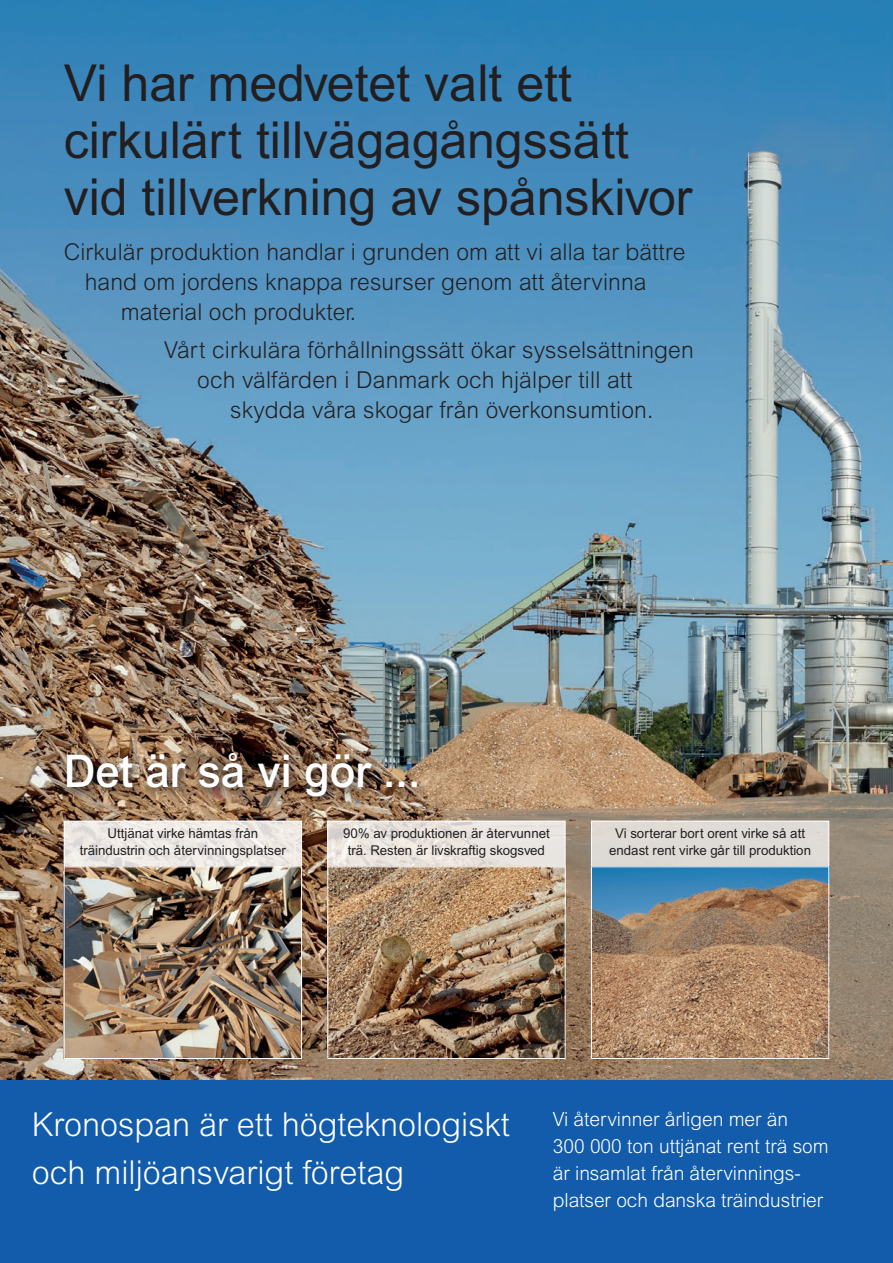
<style>
.page{position:relative;width:893px;height:1263px;background:#fff}
.page>*{position:absolute;margin:0;border:0;box-sizing:border-box;transform-origin:0 0}
.t1{font:51px/57px "Arial MT Pro";color:#231f20}
.t2{font:500 45px "Arial MT Pro";color:#fff}
.t3{font:300 33px/48px "Arial MT Pro";color:#fff}
.t4{font:300 23.25px "Arial MT Pro";letter-spacing:.005em;color:#231f20}
.t5{font:300 19.5px/27px "Arial MT Pro";color:#fff}
.t6{font:13.5px/17.2px "Arial MT Pro";color:#231f20;text-align:center}
</style>
<div class="page">
<img style="left:0;top:0;width:893px;height:1080px">
<div style="left:0;top:1080px;width:893px;height:183px;background:#135cab"></div>
<div style="left:62px;top:749px;width:366px;height:58px;background:#231f20;opacity:.75"></div>
<svg style="left:66px;top:823px;width:234px;height:43px;background:#ece7e3"></svg>
<img style="left:66px;top:868px;width:234px;height:189px">
<div style="left:64px;top:866px;width:238px;height:193px;border:1px solid #fff"></div>
<svg style="left:329px;top:823px;width:235px;height:43px;background:#e8e3dd"></svg>
<img style="left:329px;top:868px;width:235px;height:189px">
<div style="left:327px;top:866px;width:239px;height:193px;border:1px solid #fff"></div>
<div style="left:591px;top:821px;width:238px;height:237px;background:#dedad5"></div>
<img style="left:593px;top:868px;width:234px;height:189px">
<div style="left:591px;top:866px;width:238px;height:193px;border:1px solid #fff"></div>
<h1 class="t1" style="left:64px;top:57px;width:630px">Vi har medvetet valt ett cirkulärt tillvägagångssätt vid tillverkning av spånskivor</h1>
<p class="t4" style="left:64px;top:237px;width:623px">Cirkulär produktion handlar i grunden om att vi alla tar bättre</p>
<p class="t4" style="left:85px;top:267px;width:563px">hand om jordens knappa resurser genom att återvinna</p>
<p class="t4" style="left:121px;top:297px;width:237px">material och produkter.</p>
<p class="t4" style="left:164px;top:336px;width:531px">Vårt cirkulära förhållningssätt ökar sysselsättningen</p>
<p class="t4" style="left:197px;top:366px;width:437px">och välfärden i Danmark och hjälper till att</p>
<p class="t4" style="left:230px;top:396px;width:425px">skydda våra skogar från överkonsumtion.</p>
<h2 class="t2" style="left:64px;top:745px;width:358px">Det är så vi gör ...</h2>
<p class="t6" style="left:80px;top:825px;width:208px">Uttjänat virke hämtas från träindustrin och återvinningsplatser</p>
<p class="t6" style="left:343px;top:825px;width:208px">90% av produktionen är återvunnet trä. Resten är livskraftig skogsved</p>
<p class="t6" style="left:609px;top:825px;width:203px">Vi sorterar bort orent virke så att endast rent virke går till produktion</p>
<h3 class="t3" style="left:32px;top:1101px;width:479px">Kronospan är ett högteknologiskt och miljöansvarigt företag</h3>
<p class="t5" style="left:553px;top:1106px;width:278px">Vi återvinner årligen mer än<br>300 000 ton uttjänat rent trä som är insamlat från återvinnings&shy;platser och danska träindustrier</p>
</div>
